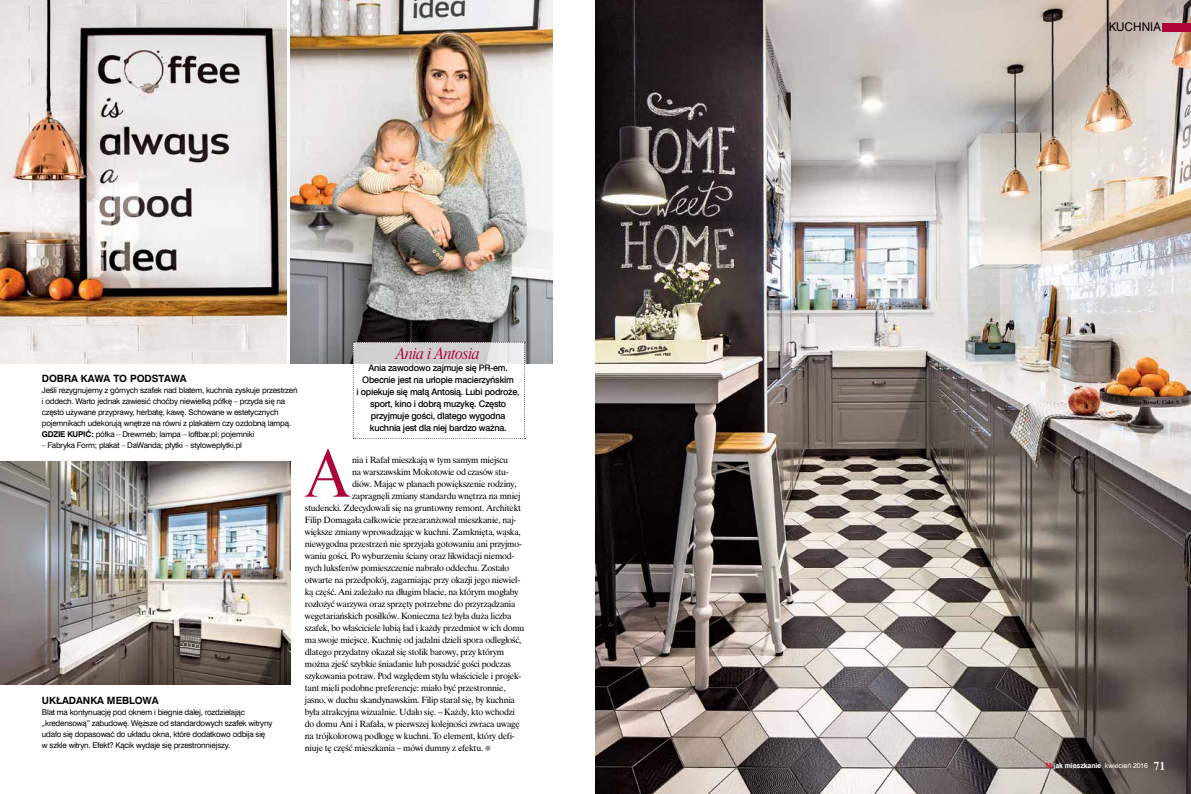
<style>
.page{position:relative;width:1191px;height:794px;background:#fff}
.page>*{position:absolute;margin:0;border:0;box-sizing:border-box;transform-origin:0 0}
.t1{font:63.5px "Dutch 801 BT Roman Headline";color:#ad0538}
.t2{font:16px "Dutch 801 BT Italic Headline";letter-spacing:-.03em;color:#ad0538}
.t3{font:12px "Swis 721 EU Normal";letter-spacing:.01em;color:#000}
.t4{font:10px "Swis 721 EU Bold";color:#000}
.t5{font:9px "Dutch 801 BT";letter-spacing:-.025em;color:#000}
.t6{font:9px/12px "Swis 721 Md EU";letter-spacing:-.025em;color:#000;text-align:center}
.t7{font:8px/11px "Swis 721 EU Normal";letter-spacing:-.025em;color:#000}
.t8{font:7px "Swis 721 EU Bold";letter-spacing:-.015em;color:#fff}
.s1{font-family:"Swis 721 EU Bold"}
.s2{color:#de1c23}
.s3{font-family:"Swis 721 EU Normal"}
.s4{font-family:"Dutch 801 BT";font-weight:600;font-size:12px}
</style>
<div class="page">
<svg style="left:485px;top:745px;width:5px;height:6px"></svg>
<img style="left:595px;top:0;width:596px;height:794px">
<img style="left:291px;top:0;width:262px;height:363px">
<svg style="left:353px;top:342px;width:172px;height:97px"></svg>
<div style="left:1162px;top:23px;width:29px;height:9px;background:#ad0538"></div>
<img style="left:0;top:0;width:286px;height:363px">
<img style="left:0;top:462px;width:291px;height:222px">
<h2 class="t2" style="left:396px;top:343px;width:86px">Ania i Antosia</h2>
<p class="t6" style="left:356px;top:362px;width:165px">Ania zawodowo zajmuje się PR-em.<br>Obecnie jest na urlopie macierzyńskim<br>i opiekuje się małą Antosią. Lubi podroże, sport, kino i dobrą muzykę. Często przyjmuje gości, dlatego wygodna kuchnia jest dla niej bardzo ważna.</p>
<p class="t4" style="left:42px;top:372px;width:146px">DOBRA KAWA TO PODSTAWA</p>
<p class="t7" style="left:42px;top:385px;width:257px">Jeśli rezygnujemy z górnych szafek nad blatem, kuchnia zyskuje przestrzeń i oddech. Warto jednak zawiesić choćby niewielką półkę – przyda się na często używane przyprawy, herbatę, kawę. Schowane w estetycznych pojemnikach udekorują wnętrze na równi z plakatem czy ozdobną lampą.<br><span class="s1">GDZIE KUPIĆ:</span> półka – Drewmeb; lampa – loftbar.pl; pojemniki</p>
<p class="t7" style="left:42px;top:440px;width:202px">– Fabryka Form; plakat – DaWanda; płytki – styloweplytki.pl</p>
<h1 class="t1" style="left:307px;top:433px;width:44px">A</h1>
<p class="t5" style="left:352px;top:454px;width:157px">nia i Rafał mieszkają w tym samym miejscu</p>
<p class="t5" style="left:352px;top:466px;width:158px">na warszawskim Mokotowie od czasów stu-</p>
<p class="t5" style="left:352px;top:478px;width:166px">diów. Mając w planach powiększenie rodziny,</p>
<p class="t5" style="left:352px;top:490px;width:170px">zapragnęli zmiany standardu wnętrza na mniej</p>
<p class="t5" style="left:305px;top:502px;width:218px">studencki. Zdecydowali się na gruntowny remont. Architekt</p>
<p class="t5" style="left:305px;top:514px;width:213px">Filip Domagała całkowicie przearanżował mieszkanie, naj-</p>
<p class="t5" style="left:305px;top:526px;width:217px">większe zmiany wprowadzając w kuchni. Zamknięta, wąska,</p>
<p class="t5" style="left:305px;top:538px;width:219px">niewygodna przestrzeń nie sprzyjała gotowaniu ani przyjmo-</p>
<p class="t5" style="left:305px;top:550px;width:211px">waniu gości. Po wyburzeniu ściany oraz likwidacji niemod-</p>
<p class="t5" style="left:305px;top:562px;width:206px">nych luksferów pomieszczenie nabrało oddechu. Zostało</p>
<p class="t5" style="left:305px;top:574px;width:217px">otwarte na przedpokój, zagarniając przy okazji jego niewiel-</p>
<p class="t5" style="left:305px;top:586px;width:215px">ką część. Ani zależało na długim blacie, na którym mogłaby</p>
<p class="t5" style="left:305px;top:598px;width:212px">rozłożyć warzywa oraz sprzęty potrzebne do przyrządzania</p>
<p class="t5" style="left:305px;top:610px;width:208px">wegetariańskich posiłków. Konieczna też była duża liczba</p>
<p class="t5" style="left:305px;top:622px;width:221px">szafek, bo właściciele lubią ład i każdy przedmiot w ich domu</p>
<p class="t5" style="left:305px;top:634px;width:218px">ma swoje miejsce. Kuchnię od jadalni dzieli spora odległość,</p>
<p class="t5" style="left:305px;top:646px;width:201px">dlatego przydatny okazał się stolik barowy, przy którym</p>
<p class="t5" style="left:305px;top:658px;width:208px">można zjeść szybkie śniadanie lub posadzić gości podczas</p>
<p class="t5" style="left:305px;top:670px;width:218px">szykowania potraw. Pod względem stylu właściciele i projek-</p>
<p class="t5" style="left:305px;top:682px;width:202px">tant mieli podobne preferencje: miało być przestronnie,</p>
<p class="t5" style="left:305px;top:694px;width:212px">jasno, w duchu skandynawskim. Filip starał się, by kuchnia</p>
<p class="t5" style="left:305px;top:706px;width:212px">była atrakcyjna wizualnie. Udało się. – Każdy, kto wchodzi</p>
<p class="t5" style="left:305px;top:718px;width:216px">do domu Ani i Rafała, w pierwszej kolejności zwraca uwagę</p>
<p class="t5" style="left:305px;top:730px;width:211px">na trójkolorową podłogę w kuchni. To element, który defi-</p>
<p class="t5" style="left:305px;top:742px;width:180px">niuje tę część mieszkania – mówi dumny z efektu.</p>
<p class="t4" style="left:42px;top:694px;width:118px">UKŁADANKA MEBLOWA</p>
<p class="t7" style="left:42px;top:707px;width:232px">Blat ma kontynuację pod oknem i biegnie dalej, rozdzielając „kredensową” zabudowę. Węższe od standardowych szafek witryny udało się dopasować do układu okna, które dodatkowo odbija się w szkle witryn. Efekt? Kącik wydaje się przestronniejszy.</p>
<h3 class="t3" style="left:1109px;top:20px;width:53px">KUCHNIA</h3>
<p class="t8" style="left:1045px;top:761px;width:121px"><span class="s2">M</span> jak mieszkanie <span class="s3">kwiecień 2016</span> <span class="s4">71</span></p>
</div>
